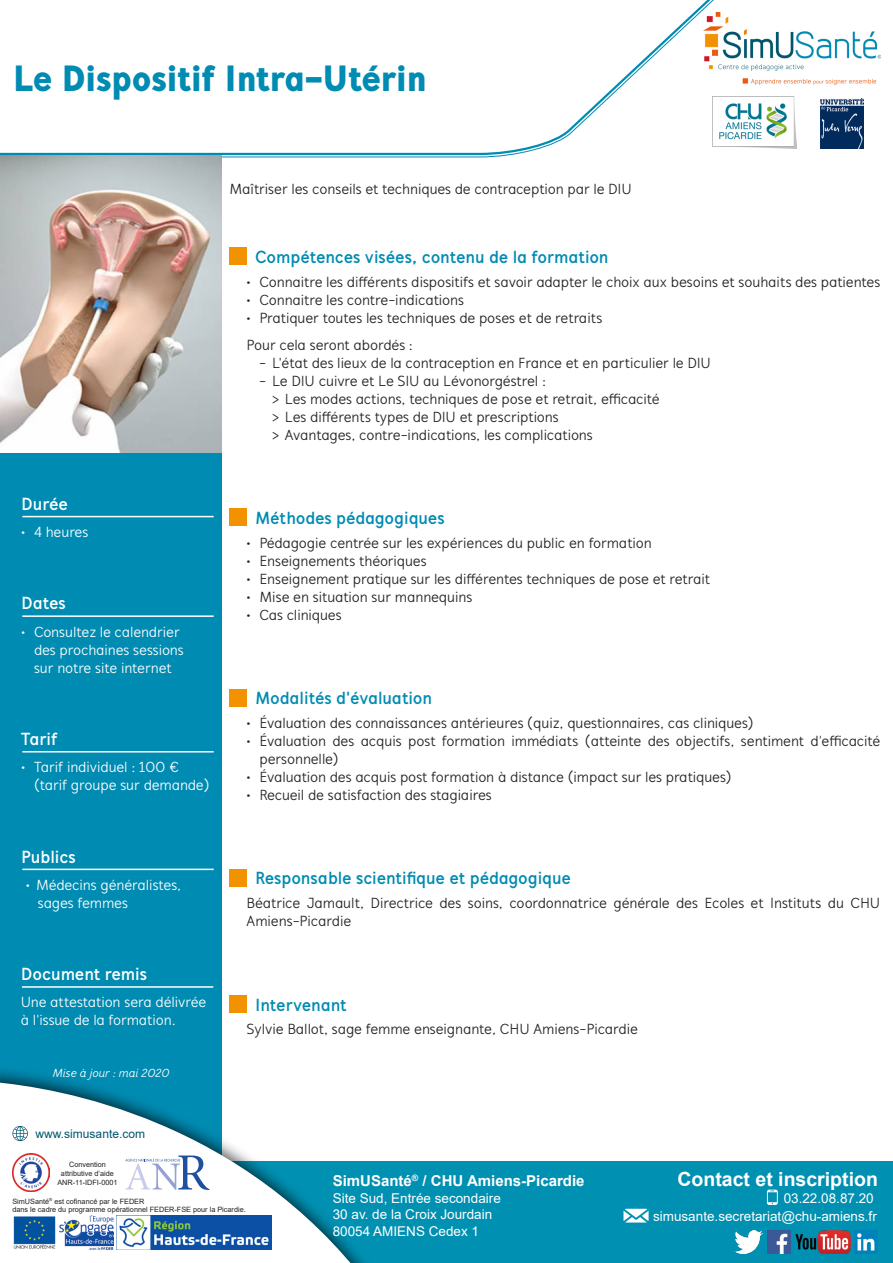
<style>
.page{position:relative;width:893px;height:1263px;background:#fff}
.page>*{position:absolute;margin:0;border:0;box-sizing:border-box;transform-origin:0 0}
.t1{font:900 37.5px "Mucho Sans";color:#008bb2}
.t2{font:700 19.5px "Arial";color:#fff}
.t3{font:700 18px "Mucho Sans";letter-spacing:-.005em;color:#008bb2}
.t4{font:700 18px "Mucho Sans";color:#fff}
.t5{font:15px/18px "Mucho Sans";letter-spacing:-.005em;color:#231f20}
.t6{font:15px/18px "Mucho Sans";letter-spacing:-.005em;color:#fff}
.t7{font:700 15px "Arial";color:#fff}
.t8{font:13.5px/16.5px "Arial";color:#fff;text-align:right}
.t9{font:12px "Arial";color:#00566e}
.t10{font:italic 12px "Mucho Sans";color:#fff}
.t11{font:7.35px/8.7px "Arial";color:#231f20;text-align:center}
</style>
<div class="page">
<div style="left:0;top:14px;width:221px;height:1162px;background:#008bb2"></div>
<div style="left:0;top:1161px;width:893px;height:102px;background:#0090b2"></div>
<div style="left:0;top:1064px;width:382px;height:199px;background:#231f20;opacity:.75"></div>
<svg style="left:0;top:1082px;width:370px;height:181px;fill:#fff"></svg>
<img style="left:12px;top:1154px;width:38px;height:37px">
<svg style="left:125px;top:1155px;width:84px;height:35px"></svg>
<img style="left:12px;top:1215px;width:45px;height:35px">
<img style="left:59px;top:1215px;width:55px;height:35px">
<img style="left:117px;top:1215px;width:155px;height:35px">
<svg style="left:767px;top:1189px;width:11px;height:16px"></svg>
<svg style="left:623px;top:1209px;width:26px;height:13px"></svg>
<img style="left:12px;top:1126px;width:16px;height:15px">
<img style="left:795px;top:1230px;width:55px;height:23px">
<img style="left:855px;top:1230px;width:23px;height:23px">
<img style="left:734px;top:1230px;width:29px;height:23px">
<img style="left:767px;top:1230px;width:23px;height:23px">
<svg style="left:0;top:0;width:729px;height:156px"></svg>
<img style="left:703px;top:13px;width:178px;height:72px">
<img style="left:712px;top:97px;width:84px;height:51px">
<img style="left:820px;top:99px;width:43px;height:49px">
<img style="left:0;top:155px;width:221px;height:298px">
<div style="left:230px;top:248px;width:17px;height:17px;background:#f39200"></div>
<div style="left:230px;top:509px;width:17px;height:17px;background:#f39200"></div>
<div style="left:230px;top:689px;width:17px;height:17px;background:#f39200"></div>
<div style="left:230px;top:869px;width:17px;height:17px;background:#f39200"></div>
<div style="left:230px;top:995px;width:17px;height:17px;background:#f39200"></div>
<hr style="left:22px;top:516px;width:192px;height:1px;background:#fff">
<hr style="left:22px;top:615px;width:192px;height:2px;background:#fff">
<hr style="left:22px;top:751px;width:192px;height:1px;background:#fff">
<hr style="left:22px;top:869px;width:192px;height:1px;background:#fff">
<hr style="left:22px;top:986px;width:191px;height:2px;background:#fff">
<h1 class="t1" style="left:13px;top:55px;width:415px">Le Dispositif Intra-Utérin</h1>
<p class="t5" style="left:230px;top:180px;width:404px">Maîtriser les conseils et techniques de contraception par le DIU</p>
<p class="t3" style="left:255px;top:246px;width:355px">Compétences visées, contenu de la formation</p>
<p class="t4" style="left:21px;top:493px;width:48px">Durée</p>
<p class="t6" style="left:21px;top:523px;width:69px">• 4 heures</p>
<p class="t4" style="left:21px;top:592px;width:46px">Dates</p>
<p class="t6" style="left:34px;top:623px;width:151px;text-indent:-13px">• Consultez le calendrier des prochaines sessions sur notre site internet</p>
<p class="t4" style="left:21px;top:728px;width:38px">Tarif</p>
<p class="t6" style="left:34px;top:758px;width:177px;text-indent:-13px">• Tarif individuel : 100 € (tarif groupe sur demande)</p>
<p class="t4" style="left:21px;top:846px;width:56px">Publics</p>
<p class="t6" style="left:38px;top:876px;width:145px;text-indent:-12px">• Médecins généralistes, sages femmes</p>
<p class="t4" style="left:21px;top:963px;width:128px">Document remis</p>
<p class="t6" style="left:21px;top:993px;width:187px">Une attestation sera délivrée à l'issue de la formation.</p>
<p class="t10" style="left:52px;top:1066px;width:119px">Mise à jour : mai 2020</p>
<p class="t9" style="left:35px;top:1125px;width:111px">www.simusante.com</p>
<p class="t5" style="left:247px;top:273px;width:635px">• Connaitre les différents dispositifs et savoir adapter le choix aux besoins et souhaits des patientes</p>
<p class="t5" style="left:247px;top:291px;width:219px">• Connaitre les contre-indications</p>
<p class="t5" style="left:247px;top:304px;width:357px;line-height:27px">• Pratiquer toutes les techniques de poses et de retraits<br>Pour cela seront abordés :</p>
<p class="t5" style="left:259px;top:354px;width:453px">- L'état des lieux de la contraception en France et en particulier le DIU</p>
<p class="t5" style="left:272px;top:372px;width:389px;text-indent:-13px">- Le DIU cuivre et Le SIU au Lévonorgéstrel :<br>&gt; Les modes actions, techniques de pose et retrait, efficacité &gt; Les différents types de DIU et prescriptions<br>&gt; Avantages, contre-indications, les complications</p>
<p class="t3" style="left:255px;top:507px;width:191px">Méthodes pédagogiques</p>
<p class="t5" style="left:247px;top:534px;width:407px">• Pédagogie centrée sur les expériences du public en formation</p>
<p class="t5" style="left:247px;top:552px;width:181px">• Enseignements théoriques</p>
<p class="t5" style="left:247px;top:570px;width:465px">• Enseignement pratique sur les différentes techniques de pose et retrait</p>
<p class="t5" style="left:247px;top:588px;width:227px">• Mise en situation sur mannequins</p>
<p class="t5" style="left:247px;top:606px;width:96px">• Cas cliniques</p>
<p class="t3" style="left:255px;top:687px;width:178px">Modalités d'évaluation</p>
<p class="t5" style="left:247px;top:714px;width:509px">• Évaluation des connaissances antérieures (quiz, questionnaires, cas cliniques)</p>
<p class="t5" style="left:259px;top:732px;width:622px;text-indent:-13px">• Évaluation des acquis post formation immédiats (atteinte des objectifs, sentiment d’efficacité personnelle)</p>
<p class="t5" style="left:247px;top:768px;width:486px">• Évaluation des acquis post formation à distance (impact sur les pratiques)</p>
<p class="t5" style="left:247px;top:786px;width:247px">• Recueil de satisfaction des stagiaires</p>
<p class="t3" style="left:255px;top:867px;width:317px">Responsable scientifique et pédagogique</p>
<p class="t5" style="left:247px;top:894px;width:635px">Béatrice Jamault, Directrice des soins, coordonnatrice générale des Ecoles et Instituts du CHU<br>Amiens-Picardie</p>
<p class="t3" style="left:255px;top:994px;width:93px">Intervenant</p>
<p class="t5" style="left:247px;top:1020px;width:393px">Sylvie Ballot, sage femme enseignante, CHU Amiens-Picardie</p>
<p class="t11" style="left:57px;top:1160px;width:62px">Convention attributive d’aide<br>ANR-11-IDFI-0001</p>
<p class="t11" style="left:12px;top:1197px;width:235px;text-align:left">SimUSanté<sup>®</sup> est cofinancé par le FEDER<br>dans le cadre du programme opérationnel FEDER-FSE pour la Picardie.</p>
<p class="t8" style="left:653px;top:1188px;width:225px;line-height:18.5px">03.22.08.87.20 simusante.secretariat@chu-amiens.fr</p>
<h2 class="t2" style="left:677px;top:1165px;width:202px">Contact et inscription</h2>
<p class="t7" style="left:333px;top:1170px;width:253px">SimUSanté<sup>®</sup> / CHU Amiens-Picardie</p>
<p class="t8" style="left:333px;top:1189px;width:170px;text-align:left">Site Sud, Entrée secondaire<br>30 av. de la Croix Jourdain<br>80054 AMIENS Cedex 1</p>
</div>
